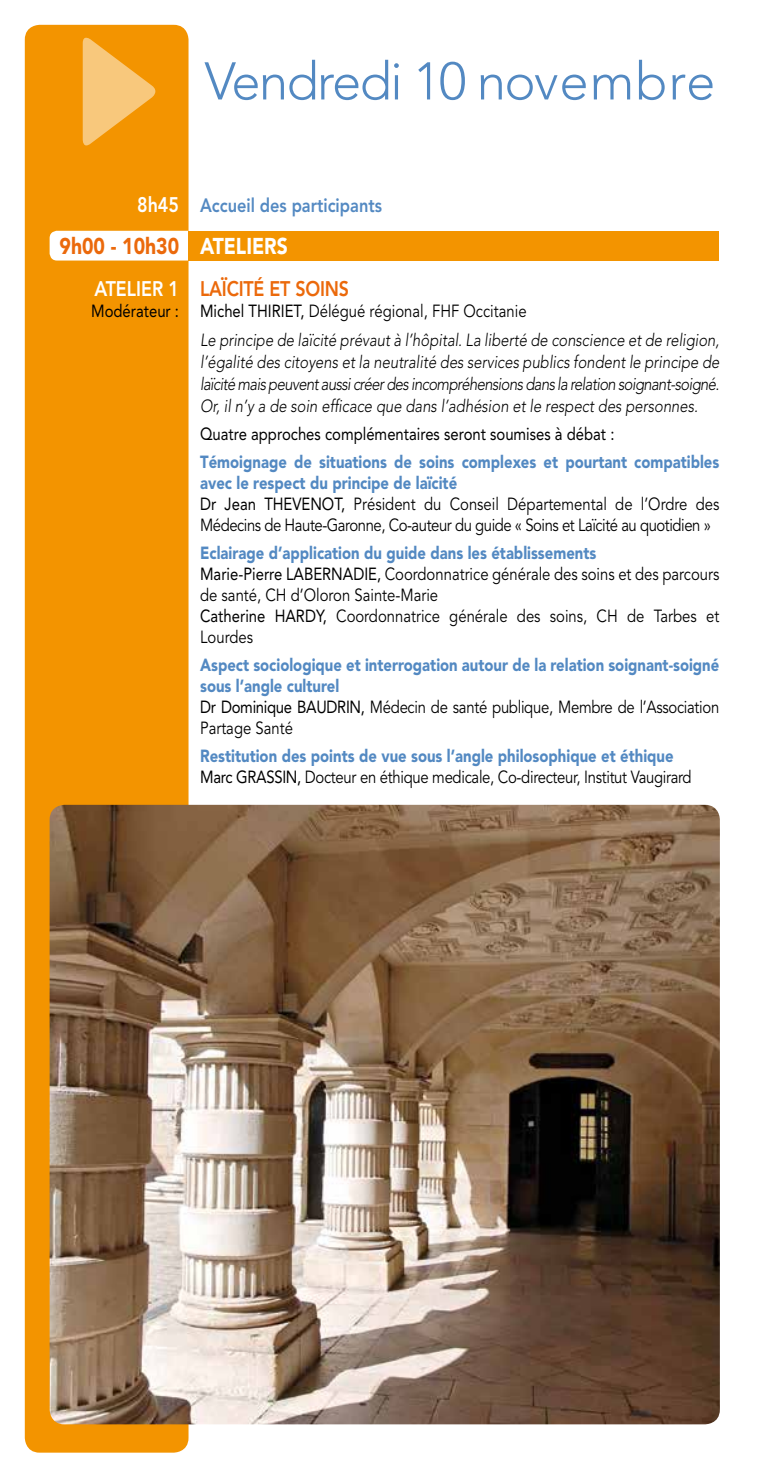
<style>
.page{position:relative;width:769px;height:1474px;background:#fff}
.page>*{position:absolute;margin:0;border:0;box-sizing:border-box;transform-origin:0 0}
.t1{font:300 52.5px "Avenir";letter-spacing:-.03em;color:#5389c2}
.t2{font:900 22.75px "Avenir";color:#eb690b;scale:.85 1}
.t3{font:800 21px "Avenir";color:#eb690b;scale:.85 1}
.t4{font:800 19.25px "Avenir";color:#5389c2;scale:.85 1}
.t5{font:900 17.5px/21px "Avenir";color:#5389c2;scale:.85 1}
.t6{font:italic 300 17.5px/21.9px "Avenir";color:#000;scale:.85 1}
.t7{font:17.5px/21px "Avenir";color:#000;scale:.85 1}
.t8{font:17.5px "Avenir";letter-spacing:-.02em;color:#000;scale:.85 1}
.t9{font:17.5px "Avenir";color:#000;scale:.85 1}
.s1{font-size:21px;color:#fff}
.s2{color:#fff}
.s3{font-weight:400;font-style:normal}
.s4{font-weight:400;color:#000}
.s5{font-weight:900;color:#5389c2}
.s6{font-style:inherit}
</style>
<div class="page">
<div style="left:25px;top:25px;width:164px;height:1427px;background:#f39400;border-radius:15px"></div>
<div style="left:50px;top:231px;width:138px;height:29px;background:#fff"></div>
<div style="left:189px;top:231px;width:530px;height:29px;background:#f39400"></div>
<svg style="left:83px;top:37px;width:73px;height:109px"></svg>
<img style="left:50px;top:804px;width:670px;height:620px">
<h1 class="t1" style="left:205px;top:50px;width:512px">Vendredi 10 novembre</h1>
<p class="t4" style="left:137px;top:194px;width:290px"><span class="s1">8h45</span> Accueil des participants</p>
<h2 class="t2" style="left:60px;top:232px;width:268px">9h00 - 10h30 <span class="s2">ateliers</span></h2>
<p class="t3" style="left:94px;top:276px;width:250px"><span class="s2">ATELIER 1</span> Laïcité et soins</p>
<p class="t6" style="left:200px;top:296px;width:612px;line-height:28.9px;text-indent:-109px"><span class="s3">Modérateur : Michel TH IRIET,</span> <span class="s3">Délégué régional, FHF Occitanie<br></span>Le principe de laïcité prévaut à l’hôpital. La liberté de conscience et de religion,</p>
<p class="t6" style="left:200px;top:351px;width:612px;text-align:justify">l’égalité des citoyens et la neutralité des services publics fondent le principe de laïcité mais peuvent aussi créer des incompréhensions dans la relation soignant-soigné.<br>Or, il n’y a de soin efficace que dans l’adhésion et le respect des personnes.</p>
<p class="t9" style="left:200px;top:423px;width:489px">Quatre approches complémentaires seront soumises à débat :</p>
<p class="t5" style="left:200px;top:451px;width:612px">Témoignage de situations de soins complexes et pourtant compatibles avec le respect du principe de laïcité<br><span class="s4">Dr Jean TH EVENOT,</span> <span class="s4">Président du Conseil Départemental de l’Ordre des</span></p>
<p class="t8" style="left:179px;top:514px;width:14px">M</p>
<p class="t8" style="left:213px;top:514px;width:587px">édecins de Haute-Garonne, Co-auteur du guide « Soins et Laïcité au quotidien »</p>
<p class="t7" style="left:200px;top:542px;width:612px;text-indent:-21px"><span class="s5">Eclairage d’application du guide dans les établissements<br></span><span class="s6">Marie-Pierre LABERNADIE,</span> Coordonnatrice générale des soins et des parcours de santé, CH d’Oloron Sainte-Marie<br><span class="s6">Catherine HARDY,</span> Coordonnatrice générale des soins, CH de Tarbes et Lourdes</p>
<p class="t5" style="left:179px;top:654px;width:637px">Aspect sociologique et interrogation autour de la relation soignant-soigné</p>
<p class="t5" style="left:200px;top:675px;width:165px">sous l’angle culturel</p>
<p class="t8" style="left:200px;top:696px;width:612px"><span class="s6">Dr Dominique BAUDRIN,</span> Médecin de santé publique, Membre de l’Association</p>
<p class="t8" style="left:179px;top:717px;width:135px">Partage Santé</p>
<p class="t5" style="left:200px;top:745px;width:580px;text-indent:-21px">Restitution des points de vue sous l’angle philosophique et éthique<br><span class="s4">Marc GRASSIN,</span> <span class="s4">Docteur en éthique medicale, Co-directeur, Institut Vaugirard</span></p>
</div>
